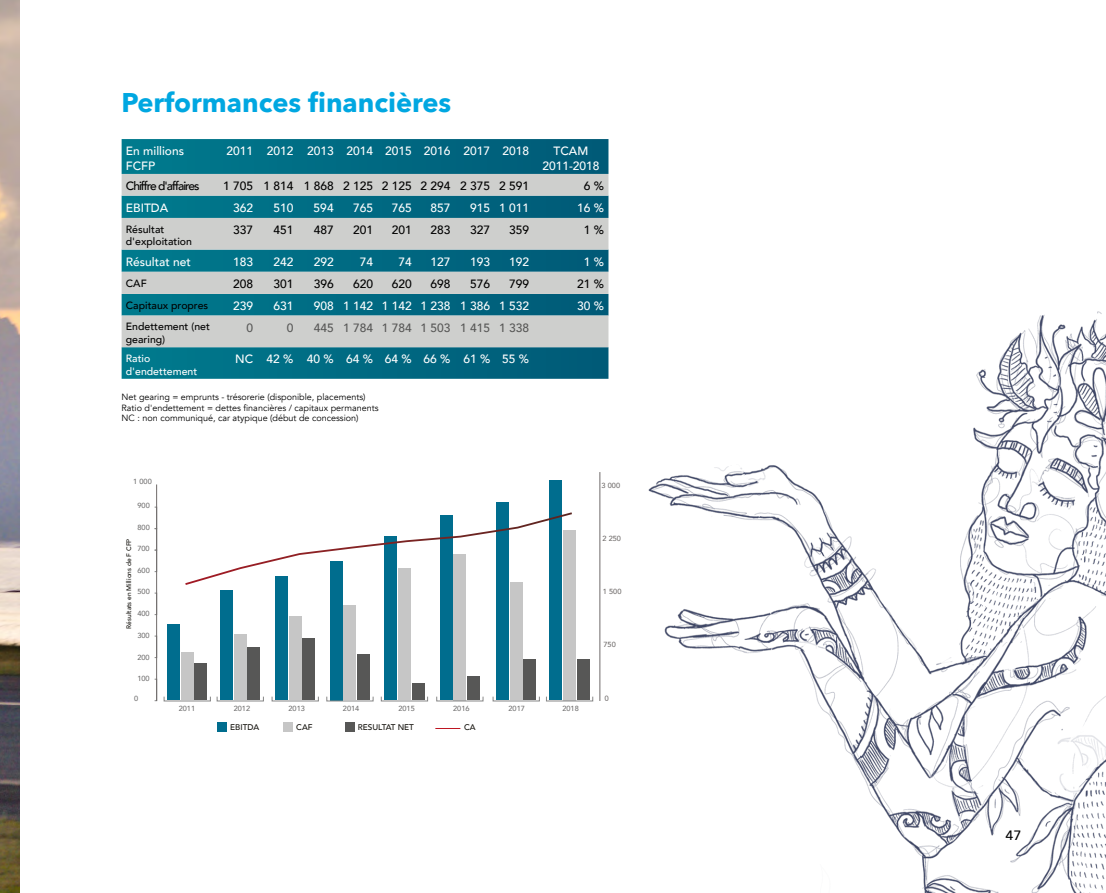
<style>
.page{position:relative;width:1106px;height:893px;background:#fff}
.page>*{position:absolute;margin:0;border:0;box-sizing:border-box;transform-origin:0 0}
.t1{font:700 27px "Avenir Next";color:#00a7e1}
.t2{font:500 13.5px "Avenir Next";color:#000}
.t3{font:500 12px/14.4px "Avenir";color:#fff}
.t4{font:500 12px "Avenir";color:#000}
.t5{font:500 12px "Avenir";color:#575756}
.t6{font:500 12px "Avenir";letter-spacing:-.08em;color:#000}
.t7{font:500 10.5px/12.6px "Avenir";color:#000}
.t8{font:500 10.5px/12.6px "Avenir";color:#fff}
.t9{font:9px/10.8px "Avenir";color:#000}
.t10{font:500 8.25px "Avenir";color:#12100b}
.t11{font:500 7.35px "Avenir";color:#706f6f}
.t12{font:500 7.35px "Avenir";color:#6f6b6a}
.t13{font:500 6.6px "Avenir";color:#12100b}
</style>
<div class="page">
<svg style="left:122px;top:139px;width:486px;height:240px;background:#026b83"></svg>
<svg style="left:122px;top:174px;width:486px;height:173px;background:#75a3ad"></svg>
<div style="left:122px;top:272px;width:486px;height:22px;background:#cecfcd"></div>
<div style="left:220px;top:591px;width:13px;height:109px;background:#006d8e"></div>
<div style="left:234px;top:634px;width:13px;height:66px;background:#c6c6c6"></div>
<div style="left:247px;top:648px;width:13px;height:52px;background:#575756"></div>
<hr style="left:156px;top:484px;width:1px;height:217px;background:#6f6b6a">
<hr style="left:599px;top:472px;width:1px;height:229px;background:#6f6b6a">
<div style="left:217px;top:696px;width:46px;height:5px;border:1px solid #878787"></div>
<div style="left:275px;top:577px;width:13px;height:123px;background:#006d8e"></div>
<div style="left:289px;top:616px;width:13px;height:84px;background:#c6c6c6"></div>
<div style="left:302px;top:638px;width:13px;height:62px;background:#575756"></div>
<div style="left:272px;top:696px;width:46px;height:5px;border:1px solid #878787"></div>
<div style="left:330px;top:561px;width:13px;height:139px;background:#006d8e"></div>
<div style="left:343px;top:606px;width:13px;height:94px;background:#c6c6c6"></div>
<div style="left:357px;top:655px;width:13px;height:45px;background:#575756"></div>
<div style="left:326px;top:696px;width:47px;height:5px;border:1px solid #878787"></div>
<div style="left:440px;top:515px;width:12px;height:185px;background:#006d8e"></div>
<div style="left:453px;top:554px;width:13px;height:146px;background:#c6c6c6"></div>
<div style="left:467px;top:676px;width:13px;height:24px;background:#575756"></div>
<div style="left:436px;top:696px;width:47px;height:5px;border:1px solid #878787"></div>
<div style="left:384px;top:537px;width:13px;height:163px;background:#006d8e"></div>
<div style="left:398px;top:568px;width:13px;height:132px;background:#c6c6c6"></div>
<div style="left:412px;top:684px;width:12px;height:16px;background:#575756"></div>
<div style="left:381px;top:696px;width:47px;height:5px;border:1px solid #878787"></div>
<div style="left:217px;top:722px;width:10px;height:10px;background:#006d8e"></div>
<div style="left:283px;top:722px;width:10px;height:10px;background:#c6c6c6"></div>
<div style="left:344px;top:722px;width:10px;height:10px;background:#575756"></div>
<div style="left:167px;top:624px;width:13px;height:76px;background:#006d8e"></div>
<div style="left:181px;top:653px;width:13px;height:47px;background:#c6c6c6"></div>
<div style="left:194px;top:664px;width:13px;height:36px;background:#575756"></div>
<div style="left:164px;top:696px;width:46px;height:5px;border:1px solid #878787"></div>
<div style="left:496px;top:503px;width:13px;height:197px;background:#006d8e"></div>
<div style="left:510px;top:582px;width:12px;height:118px;background:#c6c6c6"></div>
<div style="left:523px;top:660px;width:13px;height:40px;background:#575756"></div>
<div style="left:493px;top:696px;width:46px;height:5px;border:1px solid #878787"></div>
<div style="left:549px;top:480px;width:13px;height:220px;background:#006d8e"></div>
<div style="left:563px;top:530px;width:13px;height:170px;background:#c6c6c6"></div>
<div style="left:577px;top:660px;width:12px;height:40px;background:#575756"></div>
<div style="left:546px;top:696px;width:47px;height:5px;border:1px solid #878787"></div>
<svg style="left:435px;top:728px;width:25px;height:1px"></svg>
<svg style="left:185px;top:512px;width:387px;height:74px"></svg>
<img style="left:0;top:0;width:19px;height:893px">
<img style="left:648px;top:311px;width:458px;height:582px">
<h1 class="t1" style="left:122px;top:79px;width:331px">Performances financières</h1>
<p class="t3" style="left:126px;top:143px;width:60px">En millions<br>FCFP</p>
<p class="t3" style="left:226px;top:143px;width:304px">2011 2012 2013 2014 2015 2016 2017 2018</p>
<p class="t3" style="left:542px;top:143px;width:59px;text-align:center">TCAM<br>2011-2018</p>
<p class="t6" style="left:126px;top:176px;width:75px">Chiffre d'affaires</p>
<p class="t4" style="left:223px;top:176px;width:307px">1 705 1 814 1 868 2 125 2 125 2 294 2 375 2 591</p>
<p class="t4" style="left:584px;top:176px;width:22px">6 %</p>
<p class="t3" style="left:126px;top:200px;width:44px">EBITDA</p>
<p class="t3" style="left:233px;top:200px;width:22px">362</p>
<p class="t3" style="left:273px;top:200px;width:22px">510</p>
<p class="t3" style="left:314px;top:200px;width:22px">594</p>
<p class="t3" style="left:353px;top:200px;width:22px">765</p>
<p class="t3" style="left:392px;top:200px;width:22px">765</p>
<p class="t3" style="left:430px;top:200px;width:22px">857</p>
<p class="t3" style="left:470px;top:200px;width:60px">915 1 011</p>
<p class="t3" style="left:577px;top:200px;width:28px">16 %</p>
<p class="t7" style="left:126px;top:222px;width:68px">Résultat d'exploitation</p>
<p class="t4" style="left:233px;top:220px;width:22px">337</p>
<p class="t4" style="left:273px;top:220px;width:22px">451</p>
<p class="t4" style="left:314px;top:220px;width:22px">487</p>
<p class="t4" style="left:353px;top:220px;width:22px">201</p>
<p class="t4" style="left:392px;top:220px;width:22px">201</p>
<p class="t4" style="left:430px;top:220px;width:22px">283</p>
<p class="t4" style="left:470px;top:220px;width:22px">327</p>
<p class="t4" style="left:509px;top:220px;width:22px">359</p>
<p class="t4" style="left:584px;top:220px;width:22px">1 %</p>
<p class="t3" style="left:126px;top:254px;width:67px">Résultat net</p>
<p class="t3" style="left:233px;top:254px;width:22px">183</p>
<p class="t3" style="left:273px;top:254px;width:22px">242</p>
<p class="t3" style="left:314px;top:254px;width:22px">292</p>
<p class="t3" style="left:360px;top:254px;width:15px">74</p>
<p class="t3" style="left:398px;top:254px;width:15px">74</p>
<p class="t3" style="left:430px;top:254px;width:22px">127</p>
<p class="t3" style="left:470px;top:254px;width:22px">193</p>
<p class="t3" style="left:509px;top:254px;width:22px">192</p>
<p class="t3" style="left:584px;top:254px;width:22px">1 %</p>
<p class="t7" style="left:126px;top:276px;width:22px">CAF</p>
<p class="t4" style="left:233px;top:273px;width:22px">208</p>
<p class="t4" style="left:273px;top:273px;width:22px">301</p>
<p class="t4" style="left:314px;top:273px;width:22px">396</p>
<p class="t4" style="left:353px;top:273px;width:22px">620</p>
<p class="t4" style="left:392px;top:273px;width:22px">620</p>
<p class="t4" style="left:430px;top:273px;width:22px">698</p>
<p class="t4" style="left:470px;top:273px;width:22px">576</p>
<p class="t4" style="left:509px;top:273px;width:22px">799</p>
<p class="t4" style="left:577px;top:273px;width:28px">21 %</p>
<p class="t7" style="left:126px;top:298px;width:84px">Capitaux propres</p>
<p class="t3" style="left:233px;top:298px;width:22px">239</p>
<p class="t3" style="left:273px;top:298px;width:22px">631</p>
<p class="t3" style="left:314px;top:298px;width:217px">908 1 142 1 142 1 238 1 386 1 532</p>
<p class="t3" style="left:577px;top:298px;width:28px">30 %</p>
<p class="t7" style="left:126px;top:320px;width:86px">Endettement (net gearing)</p>
<p class="t5" style="left:246px;top:317px;width:8px">0</p>
<p class="t5" style="left:287px;top:317px;width:8px">0</p>
<p class="t5" style="left:314px;top:317px;width:217px">445 1 784 1 784 1 503 1 415 1 338</p>
<p class="t8" style="left:126px;top:351px;width:73px">Ratio d'endettement</p>
<p class="t3" style="left:235px;top:351px;width:295px">NC 42% 40% 64% 64% 66% 61% 55%</p>
<p class="t9" style="left:122px;top:391px;width:258px">Net gearing = emprunts - trésorerie (disponible, placements)<br>Ratio d'endettement = dettes financières / capitaux permanents<br>NC : non communiqué, car atypique (début de concession)</p>
<p class="t11" style="left:133px;top:475px;width:20px">1 000</p>
<p class="t11" style="left:137px;top:499px;width:14px">900</p>
<p class="t11" style="left:137px;top:521px;width:14px">800</p>
<p class="t13" style="left:123px;top:629px;width:91px;rotate:-90deg">Résultats en Millions de F CFP</p>
<p class="t11" style="left:137px;top:542px;width:14px">700</p>
<p class="t11" style="left:137px;top:564px;width:14px">600</p>
<p class="t11" style="left:137px;top:585px;width:14px">500</p>
<p class="t11" style="left:137px;top:607px;width:14px">400</p>
<p class="t11" style="left:137px;top:629px;width:14px">300</p>
<p class="t11" style="left:137px;top:651px;width:14px">200</p>
<p class="t11" style="left:137px;top:672px;width:14px">100</p>
<p class="t11" style="left:134px;top:692px;width:6px">0</p>
<p class="t11" style="left:179px;top:702px;width:18px">2011</p>
<p class="t11" style="left:234px;top:702px;width:18px">2012</p>
<p class="t11" style="left:288px;top:702px;width:18px">2013</p>
<p class="t11" style="left:343px;top:702px;width:18px">2014</p>
<p class="t11" style="left:398px;top:702px;width:18px">2015</p>
<p class="t11" style="left:453px;top:702px;width:18px">2016</p>
<p class="t11" style="left:508px;top:702px;width:18px">2017</p>
<p class="t11" style="left:562px;top:702px;width:18px">2018</p>
<p class="t10" style="left:230px;top:720px;width:31px">EBITDA</p>
<p class="t10" style="left:296px;top:720px;width:18px">CAF</p>
<p class="t10" style="left:358px;top:720px;width:58px">RESULTAT NET</p>
<p class="t10" style="left:464px;top:720px;width:13px">CA</p>
<p class="t12" style="left:601px;top:479px;width:20px">3 000</p>
<p class="t12" style="left:602px;top:532px;width:20px">2 250</p>
<p class="t12" style="left:603px;top:585px;width:20px">1 500</p>
<p class="t12" style="left:603px;top:638px;width:14px">750</p>
<p class="t2" style="left:1005px;top:824px;width:18px">47</p>
</div>
